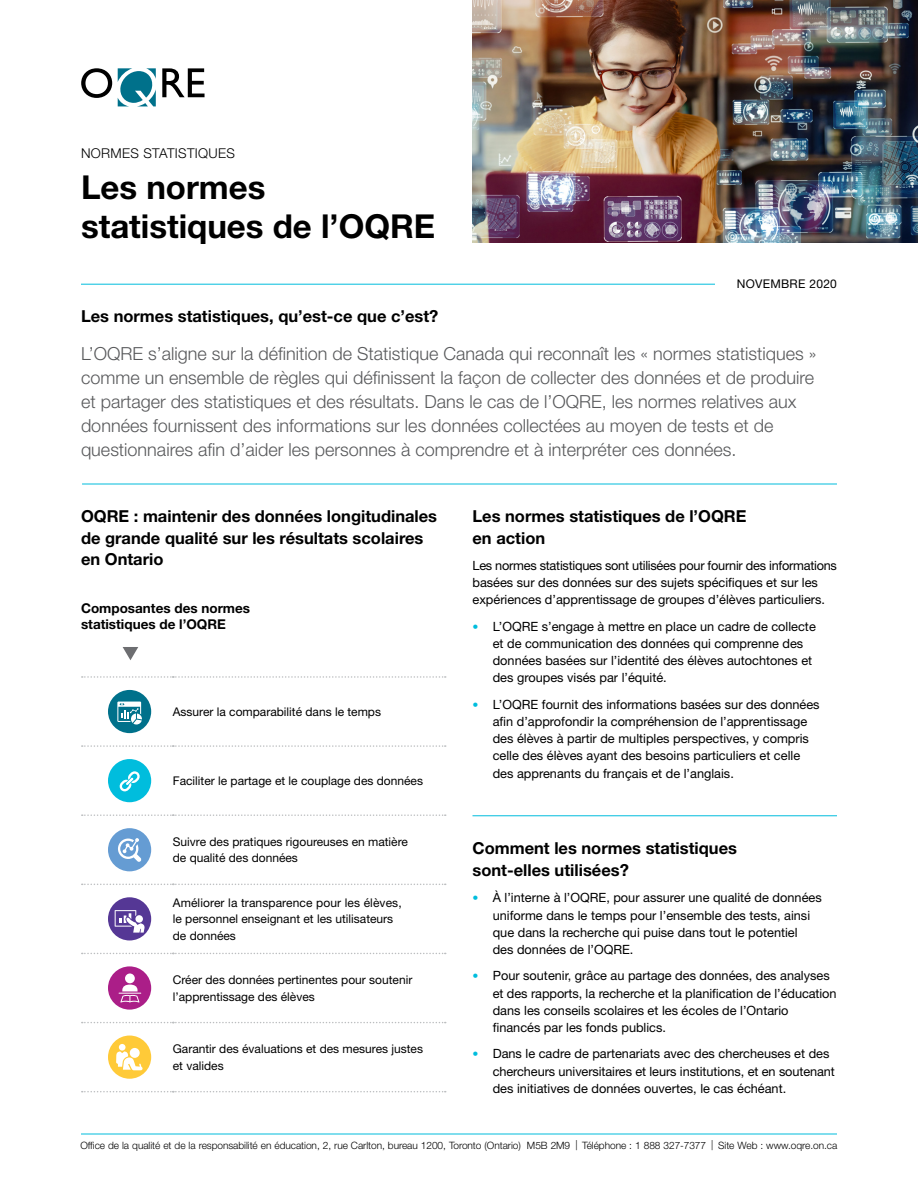
<style>
.page{position:relative;width:918px;height:1188px;background:#fff}
.page>*{position:absolute;margin:0;border:0;box-sizing:border-box;transform-origin:0 0}
.t1{font:700 33px/39px "Helvetica Neue LT Std";color:#000}
.t2{font:300 18px/24px "Helvetica Neue LT Std";color:#58595b}
.t3{font:700 16.5px/21.8px "Helvetica Neue LT Std";color:#000}
.t4{font:700 13.5px/16.5px "Helvetica Neue LT Std";color:#000}
.t5{font:300 13.5px "Helvetica Neue LT Std";letter-spacing:.025em;color:#000}
.t6{font:12.75px/17.2px "Helvetica Neue LT Std";color:#000}
.t7{font:12px/16.5px "Helvetica Neue LT Std";color:#000}
.t8{font:12px "Helvetica Neue LT Std";letter-spacing:.025em;color:#000}
.t9{font:300 10.2px "Helvetica Neue LT Std";letter-spacing:-.005em;color:#000}
.s1{font-size:12px;color:#00bddd}
</style>
<div class="page">
<hr style="left:81px;top:1134px;width:756px;height:1px;background:#00bddd">
<svg style="left:118px;top:68px;width:38px;height:38px"></svg>
<svg style="left:81px;top:68px;width:31px;height:30px"></svg>
<svg style="left:162px;top:68px;width:43px;height:29px"></svg>
<svg style="left:82px;top:1091px;width:364px;height:1px"></svg>
<svg style="left:82px;top:1022px;width:364px;height:1px"></svg>
<svg style="left:82px;top:953px;width:364px;height:1px"></svg>
<svg style="left:82px;top:884px;width:364px;height:1px"></svg>
<svg style="left:82px;top:814px;width:364px;height:2px"></svg>
<svg style="left:82px;top:745px;width:364px;height:2px"></svg>
<svg style="left:82px;top:676px;width:364px;height:2px"></svg>
<hr style="left:82px;top:484px;width:755px;height:1px;background:#00bddd">
<hr style="left:472px;top:815px;width:365px;height:1px;background:#00bddd">
<hr style="left:81px;top:284px;width:756px;height:1px;background:#00bddd">
<div style="left:716px;top:280px;width:121px;height:12px;background:#fff"></div>
<img style="left:472px;top:0;width:446px;height:243px">
<svg style="left:123px;top:647px;width:15px;height:13px"></svg>
<div style="left:108px;top:690px;width:43px;height:43px;background:#00718b;border-radius:50%"></div>
<svg style="left:117px;top:702px;width:25px;height:23px"></svg>
<div style="left:108px;top:759px;width:43px;height:43px;background:#00bddd;border-radius:50%"></div>
<svg style="left:119px;top:771px;width:21px;height:20px"></svg>
<div style="left:108px;top:828px;width:43px;height:43px;background:#659cd3;border-radius:50%"></div>
<svg style="left:118px;top:838px;width:23px;height:24px"></svg>
<div style="left:108px;top:897px;width:43px;height:43px;background:#553795;border-radius:50%"></div>
<svg style="left:115px;top:910px;width:30px;height:23px"></svg>
<div style="left:135px;top:915px;width:8px;height:8px;background:#fff;border-radius:50%"></div>
<div style="left:108px;top:966px;width:43px;height:44px;background:#ab1e88;border-radius:50%"></div>
<div style="left:125px;top:973px;width:10px;height:10px;background:#fff;border-radius:50%"></div>
<svg style="left:119px;top:985px;width:22px;height:18px"></svg>
<div style="left:108px;top:1036px;width:43px;height:43px;background:#ffca38;border-radius:50%"></div>
<div style="left:119px;top:1044px;width:7px;height:7px;background:#fff;border-radius:50%"></div>
<svg style="left:116px;top:1051px;width:27px;height:19px"></svg>
<div style="left:130px;top:1048px;width:10px;height:10px;background:#fff;border-radius:50%"></div>
<p class="t5" style="left:81px;top:145px;width:156px">NORMES STATISTIQUES</p>
<h1 class="t1" style="left:81px;top:167px;width:356px">Les normes statistiques de l’OQRE</h1>
<p class="t8" style="left:737px;top:277px;width:102px">NOVEMBRE 2020</p>
<h2 class="t3" style="left:81px;top:305px;width:359px">Les normes statistiques, qu’est-ce que c’est?</h2>
<p class="t2" style="left:81px;top:341px;width:737px">L’OQRE s’aligne sur la défnition de Statistique Canada qui reconnaît les « normes statistiques » comme un ensemble de règles qui défnissent la façon de collecter des données et de produire et partager des statistiques et des résultats. Dans le cas de l’OQRE, les normes relatives aux données fournissent des informations sur les données collectées au moyen de tests et de questionnaires afn d’aider les personnes à comprendre et à interpréter ces données.</p>
<h2 class="t3" style="left:81px;top:505px;width:358px">OQRE : maintenir des données longitudinales de grande qualité sur les résultats scolaires en Ontario</h2>
<h3 class="t4" style="left:81px;top:599px;width:171px">Composantes des normes statistiques de l’OQRE</h3>
<p class="t7" style="left:173px;top:703px;width:210px">Assurer la comparabilité dans le temps</p>
<p class="t7" style="left:173px;top:772px;width:252px">Faciliter le partage et le couplage des données</p>
<p class="t7" style="left:173px;top:833px;width:237px">Suivre des pratiques rigoureuses en matière de qualité des données</p>
<p class="t7" style="left:173px;top:894px;width:230px">Améliorer la transparence pour les élèves, le personnel enseignant et les utilisateurs de données</p>
<p class="t7" style="left:173px;top:971px;width:241px">Créer des données pertinentes pour soutenir l’apprentissage des élèves</p>
<p class="t7" style="left:173px;top:1040px;width:252px">Garantir des évaluations et des mesures justes et valides</p>
<h2 class="t3" style="left:472px;top:505px;width:276px">Les normes statistiques de l’OQRE en action</h2>
<p class="t6" style="left:472px;top:557px;width:366px">Les normes statistiques sont utilisées pour fournir des informations basées sur des données sur des sujets spécifques et sur les expériences d’apprentissage de groupes d’élèves particuliers.</p>
<p class="t6" style="left:493px;top:617px;width:325px;text-indent:-20px"><span class="s1">•</span> L’OQRE s’engage à mettre en place un cadre de collecte et de communication des données qui comprenne des données basées sur l’identité des élèves autochtones et des groupes visés par l’équité.</p>
<p class="t6" style="left:493px;top:695px;width:328px;text-indent:-20px"><span class="s1">•</span> L’OQRE fournit des informations basées sur des données afn d’approfondir la compréhension de l’apprentissage des élèves à partir de multiples perspectives, y compris celle des élèves ayant des besoins particuliers et celle des apprenants du français et de l’anglais.</p>
<h2 class="t3" style="left:472px;top:837px;width:266px">Comment les normes statistiques sont-elles utilisées?</h2>
<p class="t6" style="left:493px;top:889px;width:330px;text-indent:-20px"><span class="s1">•</span> À l’interne à l’OQRE, pour assurer une qualité de données uniforme dans le temps pour l’ensemble des tests, ainsi que dans la recherche qui puise dans tout le potentiel<br>des données de l’OQRE.</p>
<p class="t6" style="left:493px;top:967px;width:345px;text-indent:-20px"><span class="s1">•</span> Pour soutenir, grâce au partage des données, des analyses et des rapports, la recherche et la planifcation de l’éducation dans les conseils scolaires et les écoles de l’Ontario fnancés par les fonds publics.</p>
<p class="t6" style="left:493px;top:1045px;width:344px;text-indent:-20px"><span class="s1">•</span> Dans le cadre de partenariats avec des chercheuses et des chercheurs universitaires et leurs institutions, et en soutenant des initiatives de données ouvertes, le cas échéant.</p>
<p class="t9" style="left:80px;top:1139px;width:758px">Office de la qualité et de la responsabilité en éducation, 2, rue Carlton, bureau 1200, Toronto (Ontario) M5B 2M9 | Téléphone : 1 888 327-7377 | Site Web : www.oqre.on.ca</p>
</div>
